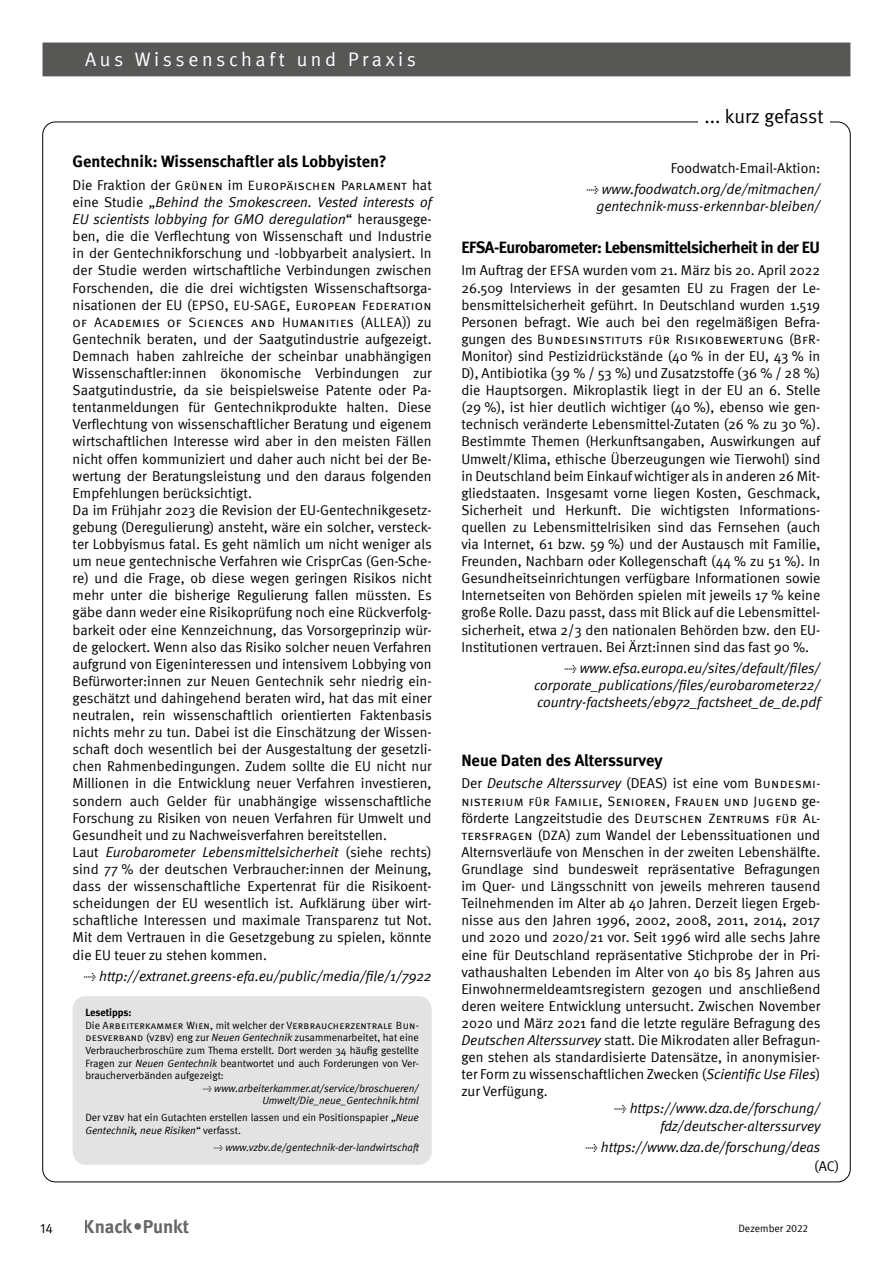
<style>
.page{position:relative;width:893px;height:1263px;background:#fff}
.page>*{position:absolute;margin:0;border:0;box-sizing:border-box;transform-origin:0 0}
.t1{font:19.5px "Meta Normal";letter-spacing:.185em;color:#fff}
.t2{font:19.5px "Meta Normal";letter-spacing:-.01em;color:#000}
.t3{font:700 18.75px "Meta";letter-spacing:-.005em;color:#000}
.t4{font:700 16.5px "Meta";letter-spacing:-.01em;color:#000}
.t5{font:14.25px/17.1px "Meta Normal";color:#000;text-align:justify}
.t6{font:italic 14.25px/17.1px "Meta Normal";color:#000;text-align:right}
.t7{font:13.5px/17.1px "Meta Normal Caps";letter-spacing:.025em;color:#000}
.t8{font:13.5px "Meta Normal Expert";color:#000}
.t9{font:10.5px/12.6px "Meta Normal";color:#000}
.t10{font:italic 10.5px "Meta Normal";color:#000}
.t11{font:10.5px "Meta Normal Caps";letter-spacing:.025em;color:#000}
.t12{font:700 10.5px "Meta";color:#000}
.s1{font-family:"Meta Normal";font-size:14.25px}
.s2{font-style:italic}
.s3{font-family:"Meta Normal Expert";font-style:normal}
.s4{font-family:"Meta Normal"}
.s5{font-family:"Meta Normal Caps"}
.s6{font-style:normal}
.s7{font-family:"Meta Normal Caps";font-size:13.5px}
.s8{font-family:"Meta Normal Caps";font-style:normal;font-size:13.5px}
.s9{font-family:"Meta Normal Expert"}
</style>
<div class="page">
<div style="left:43px;top:43px;width:807px;height:33px;background:#575756"></div>
<div style="left:73px;top:996px;width:359px;height:169px;background:#e3e3e3;border-radius:13px"></div>
<h1 class="t1" style="left:85px;top:48px;width:332px">Aus Wissenschaft und Praxis</h1>
<p class="t4" style="left:73px;top:152px;width:316px">Gentechnik: Wissenschaftler als Lobbyisten?</p>
<p class="t7" style="left:73px;top:176px;width:361px"><span class="s1">Die Fraktion der</span> Grünen <span class="s1">im</span> Europäischen Parlament <span class="s1">hat</span></p>
<p class="t5" style="left:73px;top:193px;width:360px">eine Studie „<span class="s2">Behind the Smokescreen. Vested interests of EU scientists lobbying for GMO deregulation</span>“ herausgege&shy;ben, die die Verflechtung von Wissenschaft und Industrie in der Gentechnikforschung und -lobbyarbeit analysiert. In der Studie werden wirtschaftliche Verbindungen zwischen Forschenden, die die drei wichtigsten Wissenschaftsorga-</p>
<p class="t7" style="left:73px;top:296px;width:360px"><span class="s1">nisationen der EU (</span>EPSO<span class="s1">,</span> EU-SAGE<span class="s1">,</span> European Federation of Academies of Sciences and Humanities <span class="s1">(</span>ALLEA<span class="s1">)) zu</span></p>
<p class="t5" style="left:73px;top:330px;width:361px;text-align:left">Gentechnik beraten, und der Saatgutindustrie aufgezeigt.<br>Demnach haben zahlreiche der scheinbar unabhängigen Wissenschaftler:innen ökonomische Verbindungen zur Saatgutindustrie, da sie beispielsweise Patente oder Pa&shy;tentanmeldungen für Gentechnikprodukte halten. Diese Verflechtung von wissenschaftlicher Beratung und eigenem wirtschaftlichen Interesse wird aber in den meisten Fällen nicht offen kommuniziert und daher auch nicht bei der Be&shy;wertung der Beratungsleistung und den daraus folgenden Empfehlungen berücksichtigt.<br>Da im Frühjahr 2023 die Revision der EU-Gentechnikgesetz&shy;gebung (Deregulierung) ansteht, wäre ein solcher, versteck&shy;ter Lobbyismus fatal. Es geht nämlich um nicht weniger als um neue gentechnische Verfahren wie CrisprCas (Gen-Sche&shy;re) und die Frage, ob diese wegen geringen Risikos nicht mehr unter die bisherige Regulierung fallen müssten. Es gäbe dann weder eine Risikoprüfung noch eine Rückverfolg&shy;barkeit oder eine Kennzeichnung, das Vorsorgeprinzip wür&shy;de gelockert. Wenn also das Risiko solcher neuen Verfahren aufgrund von Eigeninteressen und intensivem Lobbying von Befürworter:innen zur Neuen Gentechnik sehr niedrig ein&shy;geschätzt und dahingehend beraten wird, hat das mit einer neutralen, rein wissenschaftlich orientierten Faktenbasis nichts mehr zu tun. Dabei ist die Einschätzung der Wissen&shy;schaft doch wesentlich bei der Ausgestaltung der gesetzli&shy;chen Rahmenbedingungen. Zudem sollte die EU nicht nur Millionen in die Entwicklung neuer Verfahren investieren, sondern auch Gelder für unabhängige wissenschaftliche Forschung zu Risiken von neuen Verfahren für Umwelt und Gesundheit und zu Nachweisverfahren bereitstellen.<br>Laut <span class="s2">Eurobarometer Lebensmittelsicherheit</span> (siehe rechts) sind 77 % der deutschen Verbraucher:innen der Meinung, dass der wissenschaftliche Expertenrat für die Risikoent&shy;scheidungen der EU wesentlich ist. Aufklärung über wirt&shy;schaftliche Interessen und maximale Transparenz tut Not.<br>Mit dem Vertrauen in die Gesetzgebung zu spielen, könnte die EU teuer zu stehen kommen.</p>
<p class="t6" style="left:84px;top:967px;width:349px"><span class="s3">t</span> http://extranet.greens-efa.eu/public/media/file/1/7922</p>
<p class="t12" style="left:85px;top:1006px;width:48px">Lesetipps:</p>
<p class="t11" style="left:85px;top:1019px;width:335px"><span class="s4">Die</span> Arbeiterkammer Wien<span class="s4">, mit welcher der</span> Verbraucherzentrale Bun-</p>
<p class="t9" style="left:85px;top:1031px;width:335px"><span class="s5">desverband</span> (<span class="s5">vzbv</span>) eng zur <span class="s2">Neuen Gentechnik</span> zusammenarbeitet, hat eine</p>
<p class="t9" style="left:85px;top:1044px;width:335px">Verbraucherbroschüre zum Thema erstellt. Dort werden 34 häufig gestellte</p>
<p class="t9" style="left:85px;top:1056px;width:335px">Fragen zur <span class="s2">Neuen Gentechnik</span> beantwortet und auch Forderungen von Ver-</p>
<p class="t9" style="left:85px;top:1069px;width:140px">braucherverbänden aufgezeigt:</p>
<p class="t10" style="left:203px;top:1082px;width:217px"><span class="s3">t</span> www.arbeiterkammer.at/service/broschueren/</p>
<p class="t10" style="left:262px;top:1095px;width:158px">Umwelt/Die_neue_Gentechnik.html</p>
<p class="t9" style="left:85px;top:1111px;width:335px">Der <span class="s5">vzbv</span> hat ein Gutachten erstellen lassen und ein Positionspapier „<span class="s2">Neue<br>Gentechnik, neue Risiken</span>“ verfasst.</p>
<p class="t10" style="left:214px;top:1141px;width:206px"><span class="s3">t</span> www.vzbv.de/gentechnik-der-landwirtschaft</p>
<h1 class="t2" style="left:704px;top:105px;width:121px">... kurz gefasst</h1>
<p class="t6" style="left:586px;top:157px;width:235px;line-height:21.3px"><span class="s6">Foodwatch-Email-Aktion:<br></span><span class="s3">t</span> www.foodwatch.org/de/mitmachen/</p>
<p class="t6" style="left:596px;top:198px;width:225px">gentechnik-muss-erkennbar-bleiben/</p>
<p class="t4" style="left:461px;top:237px;width:360px">EFSA-Eurobarometer: Lebensmittelsicherheit in der EU</p>
<p class="t5" style="left:461px;top:262px;width:360px">Im Auftrag der <span class="s7">EFSA</span> wurden vom 21. März bis 20. April 2022<br>26.509 Interviews in der gesamten EU zu Fragen der Le&shy;bensmittelsicherheit geführt. In Deutschland wurden 1.519<br>Personen befragt. Wie auch bei den regelmäßigen Befra-</p>
<p class="t7" style="left:461px;top:330px;width:360px"><span class="s1">gungen des</span> Bundesinstituts für Risikobewertung <span class="s1">(</span>BfR<span class="s1">-</span></p>
<p class="t5" style="left:461px;top:347px;width:361px">Monitor) sind Pestizidrückstände (40 % in der EU, 43 % in D), Antibiotika (39 % / 53 %) und Zusatzstoffe (36 % / 28 %) die Hauptsorgen. Mikroplastik liegt in der EU an 6. Stelle (29 %), ist hier deutlich wichtiger (40 %), ebenso wie gen&shy;technisch veränderte Lebensmittel-Zutaten (26 % zu 30 %).<br>Bestimmte Themen (Herkunftsangaben, Auswirkungen auf Umwelt/Klima, ethische Überzeugungen wie Tierwohl) sind in Deutschland beim Einkauf wichtiger als in anderen 26 Mit&shy;gliedstaaten. Insgesamt vorne liegen Kosten, Geschmack, Sicherheit und Herkunft. Die wichtigsten Informations&shy;quellen zu Lebensmittelrisiken sind das Fernsehen (auch via Internet, 61 bzw. 59 %) und der Austausch mit Familie, Freunden, Nachbarn oder Kollegenschaft (44 % zu 51 %). In Gesundheitseinrichtungen verfügbare Informationen sowie Internetseiten von Behörden spielen mit jeweils 17 % keine große Rolle. Dazu passt, dass mit Blick auf die Lebensmittel&shy;sicherheit, etwa 2/3 den nationalen Behörden bzw. den EU-Institutionen vertrauen. Bei Ärzt:innen sind das fast 90 %.</p>
<p class="t6" style="left:534px;top:659px;width:288px;text-align:justify;text-indent:30px"><span class="s3">t</span> www.efsa.europa.eu/sites/default/files/ corporate_publications/files/eurobarometer22/ country-factsheets/eb972_factsheet_de_de.pdf</p>
<p class="t4" style="left:461px;top:750px;width:203px">Neue Daten des Alterssurvey</p>
<p class="t6" style="left:461px;top:775px;width:360px"><span class="s6">Der</span> Deutsche Alterssurvey <span class="s6">(DEAS) ist eine vom</span> <span class="s8">Bundesmi-</span></p>
<p class="t7" style="left:461px;top:792px;width:360px">nisterium für Familie, Senioren, Frauen und Jugend <span class="s1">ge-</span></p>
<p class="t5" style="left:461px;top:809px;width:360px">förderte Langzeitstudie des <span class="s7">Deutschen Zentrums für Al-</span></p>
<p class="t5" style="left:461px;top:826px;width:360px"><span class="s7">tersfragen</span> (<span class="s7">DZA</span>) zum Wandel der Lebenssituationen und</p>
<p class="t5" style="left:461px;top:843px;width:360px">Alternsverläufe von Menschen in der zweiten Lebenshälfte.</p>
<p class="t5" style="left:461px;top:860px;width:360px">Grundlage sind bundesweit repräsentative Befragungen</p>
<p class="t5" style="left:461px;top:877px;width:360px">im Quer- und Längsschnitt von jeweils mehreren tausend</p>
<p class="t5" style="left:461px;top:894px;width:360px">Teilnehmenden im Alter ab 40 Jahren. Derzeit liegen Ergeb-</p>
<p class="t5" style="left:461px;top:912px;width:360px">nisse aus den Jahren 1996, 2002, 2008, 2011, 2014, 2017</p>
<p class="t5" style="left:461px;top:929px;width:360px">und 2020 und 2020/21 vor. Seit 1996 wird alle sechs Jahre</p>
<p class="t5" style="left:461px;top:946px;width:360px">eine für Deutschland repräsentative Stichprobe der in Pri-</p>
<p class="t5" style="left:461px;top:963px;width:361px">vathaushalten Lebenden im Alter von 40 bis 85 Jahren aus</p>
<p class="t5" style="left:461px;top:980px;width:360px">Einwohnermeldeamtsregistern gezogen und anschließend</p>
<p class="t5" style="left:461px;top:997px;width:360px">deren weitere Entwicklung untersucht. Zwischen November</p>
<p class="t5" style="left:461px;top:1014px;width:361px">2020 und März 2021 fand die letzte reguläre Befragung des</p>
<p class="t5" style="left:461px;top:1031px;width:360px"><span class="s2">Deutschen Alterssurvey</span> statt. Die Mikrodaten aller Befragun-</p>
<p class="t5" style="left:461px;top:1048px;width:360px">gen stehen als standardisierte Datensätze, in anonymisier-</p>
<p class="t5" style="left:461px;top:1065px;width:360px">ter Form zu wissenschaftlichen Zwecken (<span class="s2">Scientific Use Files</span>)</p>
<p class="t5" style="left:461px;top:1083px;width:88px">zur Verfügung.</p>
<p class="t6" style="left:614px;top:1100px;width:208px"><span class="s3">t</span> https://www.dza.de/forschung/</p>
<p class="t6" style="left:660px;top:1117px;width:162px">fdz/deutscher-alterssurvey</p>
<p class="t6" style="left:585px;top:1138px;width:236px"><span class="s3">t</span> https://www.dza.de/forschung/deas</p>
<p class="t5" style="left:814px;top:1157px;width:27px">(AC)</p>
<p class="t8" style="left:40px;top:1221px;width:14px">14</p>
<h2 class="t3" style="left:84px;top:1215px;width:107px">Knack • Punkt</h2>
<p class="t9" style="left:738px;top:1222px;width:71px">Dezember <span class="s9">2022</span></p>
</div>
